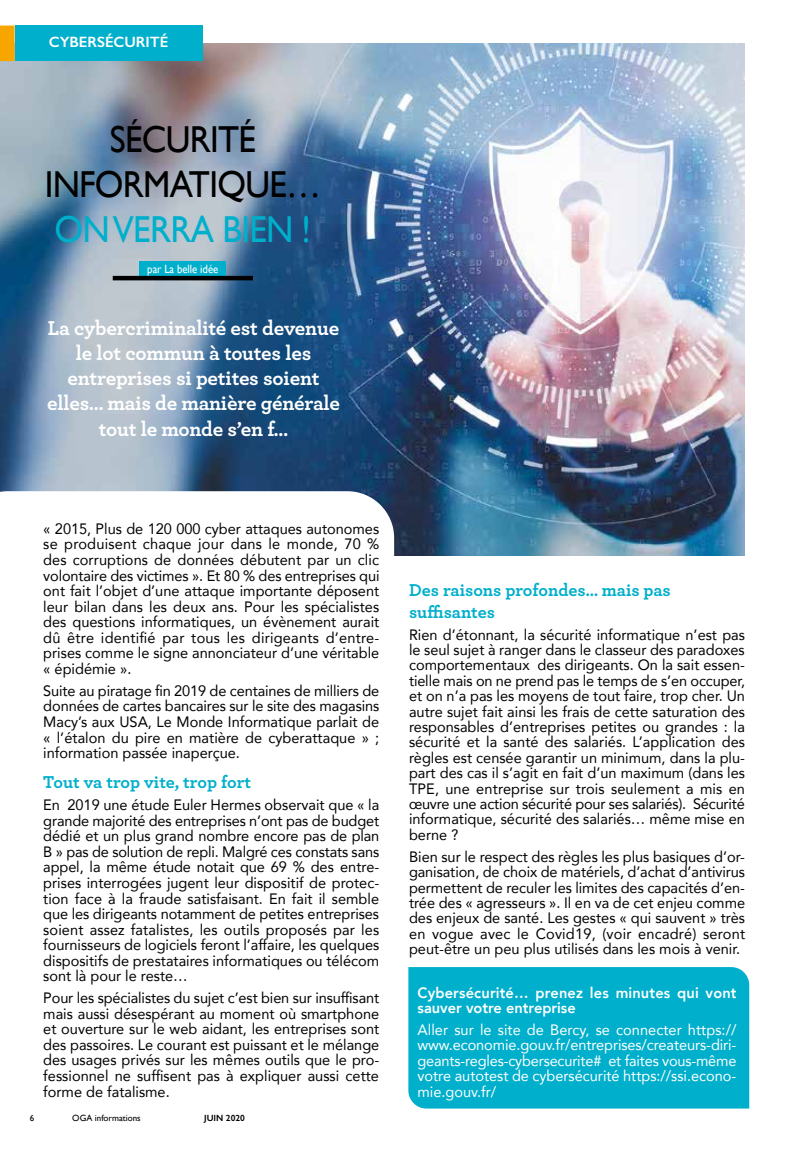
<style>
.page{position:relative;width:787px;height:1149px;background:#fff}
.page>*{position:absolute;margin:0;border:0;box-sizing:border-box;transform-origin:0 0}
.t1{font:37.5px/45px "Gill Sans";letter-spacing:-.02em;color:#000;text-align:center;scale:.93 1}
.t2{font:37.5px "Gill Sans";letter-spacing:-.02em;color:#00afcb;scale:.93 1}
.t3{font:700 21px/25.2px "Archer";letter-spacing:-.01em;color:#fff;text-align:center}
.t4{font:700 18px/21.5px "Archer";color:#00afcb}
.t5{font:15px/15.6px "Avenir";color:#000;text-align:justify}
.t6{font:15px/15.5px "Avenir";color:#fff;text-align:justify}
.t7{font:800 15px/15.5px "Avenir";letter-spacing:.01em;color:#fff}
.t8{font:600 15px "Gill Sans";color:#fff}
.t9{font:12px "Gill Sans";letter-spacing:-.005em;color:#fff;scale:.9 1}
.t10{font:9px "Gill Sans";color:#000}
.t11{font:600 9px "Gill Sans";color:#000}
</style>
<div class="page">
<div style="left:408px;top:967px;width:341px;height:141px;background:#00afcb"></div>
<img style="left:0;top:44px;width:744px;height:511px">
<svg style="left:0;top:491px;width:394px;height:64px"></svg>
<div style="left:15px;top:26px;width:187px;height:35px;background:#00afcb"></div>
<div style="left:140px;top:261px;width:86px;height:15px;background:#00afcb"></div>
<hr style="left:113px;top:276px;width:140px;height:4px;background:#000">
<svg style="left:0;top:26px;width:15px;height:35px"></svg>
<p class="t8" style="left:49px;top:33px;width:121px">CYBERSÉCURITÉ</p>
<h1 class="t1" style="left:45px;top:116px;width:298px">SÉCURITÉ<br>INFORMATIQUE…</h1>
<h1 class="t2" style="left:55px;top:207px;width:277px">ON VERRA BIEN !</h1>
<p class="t9" style="left:147px;top:261px;width:80px">par La belle idée</p>
<h2 class="t3" style="left:47px;top:313px;width:294px">La cybercriminalité est devenue le lot commun à toutes les entreprises si petites soient elles… mais de manière générale tout le monde s’en f…</h2>
<p class="t5" style="left:43px;top:520px;width:338px">« 2015, Plus de 120 000 cyber attaques autonomes se produisent chaque jour dans le monde, 70 % des corruptions de données débutent par un clic volontaire des victimes ». Et 80 % des entreprises qui ont fait l’objet d’une attaque importante déposent leur bilan dans les deux ans. Pour les spécialistes des questions informatiques, un évènement aurait dû être identifié par tous les dirigeants d’entre&shy;prises comme le signe annonciateur d’une véritable « épidémie ».</p>
<p class="t5" style="left:43px;top:682px;width:337px">Suite au piratage fin 2019 de centaines de milliers de données de cartes bancaires sur le site des magasins Macy’s aux USA, Le Monde Informatique parlait de « l’étalon du pire en matière de cyberattaque » ; information passée inaperçue.</p>
<p class="t4" style="left:43px;top:770px;width:209px">Tout va trop vite, trop fort</p>
<p class="t5" style="left:43px;top:796px;width:337px">En 2019 une étude Euler Hermes observait que « la grande majorité des entreprises n’ont pas de budget dédié et un plus grand nombre encore pas de plan B » pas de solution de repli. Malgré ces constats sans appel, la même étude notait que 69 % des entre&shy;prises interrogées jugent leur dispositif de protec&shy;tion face à la fraude satisfaisant. En fait il semble que les dirigeants notamment de petites entreprises soient assez fatalistes, les outils proposés par les fournisseurs de logiciels feront l’affaire, les quelques dispositifs de prestataires informatiques ou télécom sont là pour le reste…</p>
<p class="t5" style="left:43px;top:989px;width:337px">Pour les spécialistes du sujet c’est bien sur insuffisant mais aussi désespérant au moment où smartphone et ouverture sur le web aidant, les entreprises sont des passoires. Le courant est puissant et le mélange des usages privés sur les mêmes outils que le pro&shy;fessionnel ne suffisent pas à expliquer aussi cette forme de fatalisme.</p>
<p class="t10" style="left:30px;top:1112px;width:6px">6</p>
<p class="t10" style="left:72px;top:1112px;width:70px">OGA informations</p>
<p class="t11" style="left:204px;top:1112px;width:42px">JUIN 2020</p>
<p class="t4" style="left:409px;top:578px;width:263px">Des raisons profondes… mais pas suffisantes</p>
<p class="t5" style="left:409px;top:626px;width:337px">Rien d’étonnant, la sécurité informatique n’est pas le seul sujet à ranger dans le classeur des paradoxes comportementaux des dirigeants. On la sait essen&shy;tielle mais on ne prend pas le temps de s’en occuper, et on n’a pas les moyens de tout faire, trop cher. Un autre sujet fait ainsi les frais de cette saturation des responsables d’entreprises petites ou grandes : la sécurité et la santé des salariés. L’application des règles est censée garantir un minimum, dans la plu&shy;part des cas il s’agit en fait d’un maximum (dans les TPE, une entreprise sur trois seulement a mis en œuvre une action sécurité pour ses salariés). Sécurité informatique, sécurité des salariés… même mise en berne ?</p>
<p class="t5" style="left:409px;top:848px;width:337px">Bien sur le respect des règles les plus basiques d’or&shy;ganisation, de choix de matériels, d’achat d’antivirus permettent de reculer les limites des capacités d’en&shy;trée des « agresseurs ». Il en va de cet enjeu comme des enjeux de santé. Les gestes « qui sauvent » très en vogue avec le Covid19, (voir encadré) seront peut-être un peu plus utilisés dans les mois à venir.</p>
<p class="t7" style="left:417px;top:984px;width:320px">Cybersécurité… prenez les minutes qui vont sauver votre entreprise</p>
<p class="t6" style="left:417px;top:1021px;width:320px">Aller sur le site de Bercy, se connecter https:// www.economie.gouv.fr/entreprises/createurs-diri&shy;geants-regles-cybersecurite# et faites vous-même votre autotest de cybersécurité https://ssi.econo&shy;mie.gouv.fr/</p>
</div>
